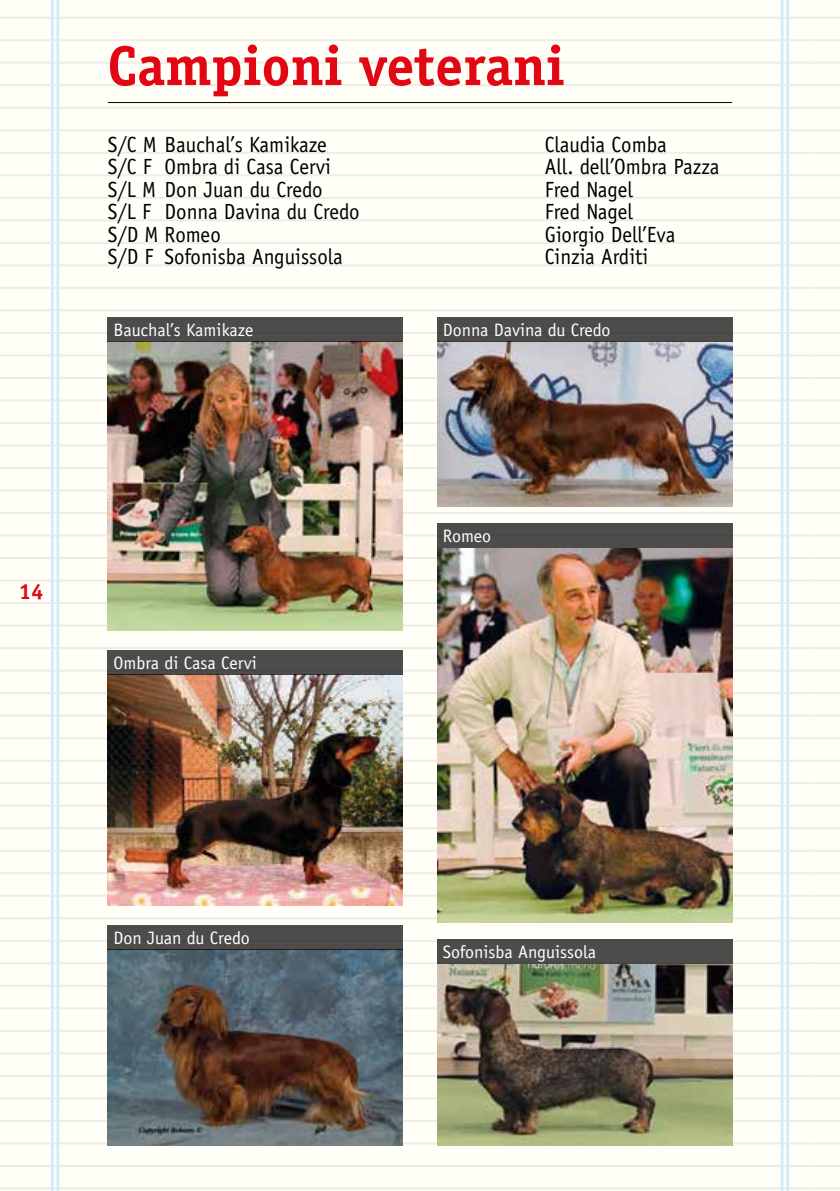
<style>
.page{position:relative;width:840px;height:1191px;background:#fff}
.page>*{position:absolute;margin:0;border:0;box-sizing:border-box;transform-origin:0 0}
.t1{font:700 56px "Officina Serif Std";color:#e30613}
.t2{font:22px "Officina Sans Std";color:#000;scale:.95 1}
.t3{font:700 22px "Officina Sans Std";color:#e30613}
.t4{font:18px "Officina Sans Std";color:#fff}
</style>
<div class="page">
<div style="left:0;top:0;width:839px;height:1191px;background:#fffef7"></div>
<hr style="left:0;top:17px;width:839px;height:2px;background:#edece5">
<hr style="left:0;top:39px;width:839px;height:2px;background:#edece5">
<hr style="left:0;top:62px;width:839px;height:2px;background:#edece5">
<hr style="left:0;top:84px;width:839px;height:2px;background:#edece5">
<hr style="left:0;top:107px;width:839px;height:2px;background:#edece5">
<hr style="left:0;top:129px;width:839px;height:2px;background:#edece5">
<hr style="left:0;top:152px;width:839px;height:2px;background:#edece5">
<hr style="left:0;top:174px;width:839px;height:2px;background:#edece5">
<hr style="left:0;top:197px;width:839px;height:2px;background:#edece5">
<hr style="left:0;top:219px;width:839px;height:2px;background:#edece5">
<hr style="left:0;top:242px;width:839px;height:2px;background:#edece5">
<hr style="left:0;top:264px;width:839px;height:2px;background:#edece5">
<hr style="left:0;top:287px;width:839px;height:2px;background:#edece5">
<hr style="left:0;top:309px;width:839px;height:2px;background:#edece5">
<hr style="left:0;top:332px;width:839px;height:2px;background:#edece5">
<hr style="left:0;top:354px;width:839px;height:2px;background:#edece5">
<hr style="left:0;top:377px;width:839px;height:2px;background:#edece5">
<hr style="left:0;top:399px;width:839px;height:2px;background:#edece5">
<hr style="left:0;top:422px;width:839px;height:2px;background:#edece5">
<hr style="left:0;top:444px;width:839px;height:2px;background:#edece5">
<hr style="left:0;top:467px;width:839px;height:2px;background:#edece5">
<hr style="left:0;top:489px;width:839px;height:2px;background:#edece5">
<hr style="left:0;top:512px;width:839px;height:2px;background:#edece5">
<hr style="left:0;top:534px;width:839px;height:2px;background:#edece5">
<hr style="left:0;top:557px;width:839px;height:2px;background:#edece5">
<hr style="left:0;top:579px;width:839px;height:2px;background:#edece5">
<hr style="left:0;top:602px;width:839px;height:2px;background:#edece5">
<hr style="left:0;top:624px;width:839px;height:2px;background:#edece5">
<hr style="left:0;top:647px;width:839px;height:2px;background:#edece5">
<hr style="left:0;top:669px;width:839px;height:2px;background:#edece5">
<hr style="left:0;top:692px;width:839px;height:2px;background:#edece5">
<hr style="left:0;top:714px;width:839px;height:2px;background:#edece5">
<hr style="left:0;top:737px;width:839px;height:2px;background:#edece5">
<hr style="left:0;top:759px;width:839px;height:2px;background:#edece5">
<hr style="left:0;top:782px;width:839px;height:2px;background:#edece5">
<hr style="left:0;top:804px;width:839px;height:2px;background:#edece5">
<hr style="left:0;top:827px;width:839px;height:2px;background:#edece5">
<hr style="left:0;top:849px;width:839px;height:2px;background:#edece5">
<hr style="left:0;top:872px;width:839px;height:2px;background:#edece5">
<hr style="left:0;top:894px;width:839px;height:2px;background:#edece5">
<hr style="left:0;top:917px;width:839px;height:2px;background:#edece5">
<hr style="left:0;top:939px;width:839px;height:2px;background:#edece5">
<hr style="left:0;top:962px;width:839px;height:2px;background:#edece5">
<hr style="left:0;top:984px;width:839px;height:2px;background:#edece5">
<hr style="left:0;top:1007px;width:839px;height:2px;background:#edece5">
<hr style="left:0;top:1029px;width:839px;height:2px;background:#edece5">
<hr style="left:0;top:1052px;width:839px;height:2px;background:#edece5">
<hr style="left:0;top:1075px;width:839px;height:2px;background:#edece5">
<hr style="left:0;top:1097px;width:839px;height:2px;background:#edece5">
<hr style="left:0;top:1120px;width:839px;height:2px;background:#edece5">
<hr style="left:0;top:1142px;width:839px;height:2px;background:#edece5">
<hr style="left:0;top:1165px;width:839px;height:2px;background:#edece5">
<hr style="left:0;top:1187px;width:839px;height:2px;background:#edece5">
<hr style="left:785px;top:0;width:3px;height:1191px;background:#d4edfc">
<hr style="left:780px;top:0;width:3px;height:1191px;background:#d4edfc">
<hr style="left:56px;top:0;width:3px;height:1191px;background:#d4edfc">
<hr style="left:51px;top:0;width:3px;height:1191px;background:#d4edfc">
<hr style="left:108px;top:102px;width:623px;height:1px;background:#000">
<img style="left:437px;top:964px;width:294px;height:181px">
<div style="left:437px;top:939px;width:294px;height:25px;background:#4d4c4a"></div>
<img style="left:437px;top:548px;width:294px;height:374px">
<div style="left:437px;top:524px;width:294px;height:24px;background:#4d4c4a"></div>
<img style="left:437px;top:342px;width:294px;height:164px">
<div style="left:437px;top:317px;width:294px;height:25px;background:#4d4c4a"></div>
<img style="left:108px;top:949px;width:295px;height:196px">
<div style="left:108px;top:925px;width:295px;height:24px;background:#4d4c4a"></div>
<img style="left:108px;top:674px;width:295px;height:231px">
<div style="left:108px;top:650px;width:295px;height:24px;background:#4d4c4a"></div>
<img style="left:108px;top:342px;width:295px;height:288px">
<div style="left:108px;top:317px;width:295px;height:25px;background:#4d4c4a"></div>
<h1 class="t1" style="left:108px;top:31px;width:458px">Campioni veterani</h1>
<p class="t2" style="left:108px;top:131px;width:232px">S/C M Bauchal’s Kamikaze</p>
<p class="t2" style="left:544px;top:131px;width:130px">Claudia Comba</p>
<p class="t2" style="left:108px;top:154px;width:236px">S/C F Ombra di Casa Cervi</p>
<p class="t2" style="left:544px;top:154px;width:185px">All. dell’Ombra Pazza</p>
<p class="t2" style="left:108px;top:176px;width:227px">S/L M Don Juan du Credo</p>
<p class="t2" style="left:544px;top:176px;width:94px">Fred Nagel</p>
<p class="t2" style="left:108px;top:199px;width:266px">S/L F Donna Davina du Credo</p>
<p class="t2" style="left:544px;top:199px;width:94px">Fred Nagel</p>
<p class="t2" style="left:108px;top:221px;width:120px">S/D M Romeo</p>
<p class="t2" style="left:544px;top:221px;width:139px">Giorgio Dell’Eva</p>
<p class="t2" style="left:108px;top:244px;width:249px">S/D F Sofonisba Anguissola</p>
<p class="t2" style="left:544px;top:244px;width:110px">Cinzia Arditi</p>
<p class="t4" style="left:113px;top:320px;width:141px">Bauchal’s Kamikaze</p>
<p class="t4" style="left:442px;top:320px;width:169px">Donna Davina du Credo</p>
<p class="t3" style="left:19px;top:578px;width:26px">14</p>
<p class="t4" style="left:113px;top:652px;width:145px">Ombra di Casa Cervi</p>
<p class="t4" style="left:442px;top:526px;width:50px">Romeo</p>
<p class="t4" style="left:113px;top:927px;width:138px">Don Juan du Credo</p>
<p class="t4" style="left:442px;top:941px;width:155px">Sofonisba Anguissola</p>
</div>
